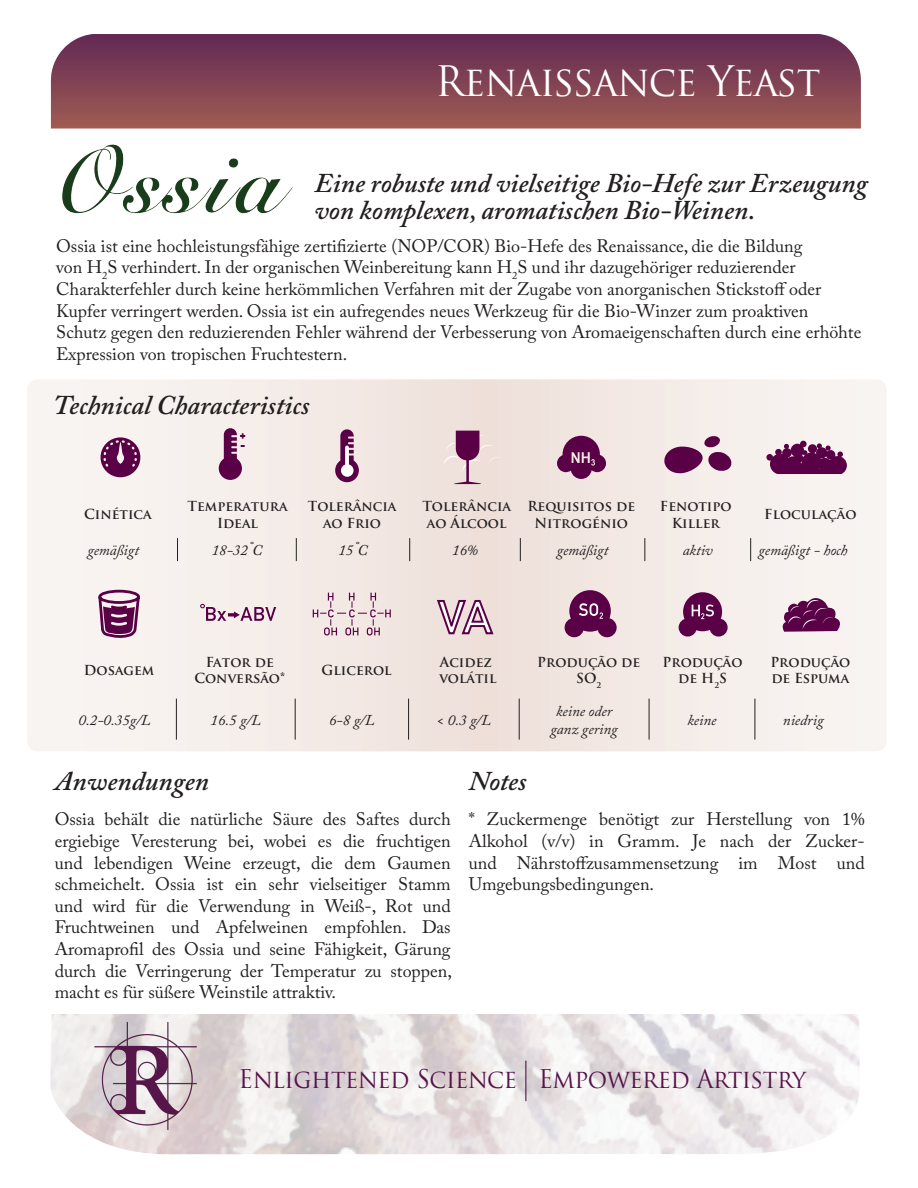
<style>
.page{position:relative;width:918px;height:1188px;background:#fff}
.page>*{position:absolute;margin:0;border:0;box-sizing:border-box;transform-origin:0 0}
.t1{font:40.95px "Trajan Pro";letter-spacing:-.02em;color:#fff;scale:.95 1}
.t2{font:italic 600 27px/27px "Adobe Caslon Pro";color:#231f20}
.t3{font:25.2px "Trajan Pro";letter-spacing:-.02em;color:#581449;scale:.95 1}
.t4{font:18px/21.6px "Adobe Caslon Pro";color:#231f20;text-align:justify}
.t5{font:italic 15px/18px "Adobe Caslon Pro";color:#231f20;text-align:center}
.t6{font:700 13.5px/16.2px "Trajan Pro";color:#231f20;text-align:center}
.t7{font:700 8.55px "DIN Alternate";color:#590047;scale:1.17 1}
</style>
<div class="page">
<img style="left:50px;top:1014px;width:810px;height:140px">
<hr style="left:525px;top:1061px;width:1px;height:40px;background:#581449">
<svg style="left:51px;top:34px;width:810px;height:95px"></svg>
<div style="left:27px;top:379px;width:860px;height:372px;background:linear-gradient(to right,#f5ede9,#f3ebe6);border-radius:11px"></div>
<svg style="left:200px;top:604px;width:76px;height:17px"></svg>
<svg style="left:313px;top:593px;width:78px;height:42px"></svg>
<svg style="left:436px;top:599px;width:58px;height:36px"></svg>
<div style="left:569px;top:590px;width:42px;height:42px;background:#590047;border-radius:50%"></div>
<div style="left:565px;top:618px;width:19px;height:19px;background:#590047;border-radius:50%"></div>
<div style="left:597px;top:618px;width:20px;height:19px;background:#590047;border-radius:50%"></div>
<svg style="left:579px;top:603px;width:24px;height:16px"></svg>
<svg style="left:780px;top:596px;width:60px;height:36px"></svg>
<svg style="left:557px;top:436px;width:49px;height:43px"></svg>
<div style="left:766px;top:454px;width:7px;height:7px;background:#590047;border-radius:50%"></div>
<div style="left:800px;top:441px;width:7px;height:6px;background:#590047;border-radius:50%"></div>
<svg style="left:770px;top:443px;width:77px;height:31px"></svg>
<svg style="left:219px;top:428px;width:26px;height:52px"></svg>
<svg style="left:335px;top:429px;width:24px;height:53px"></svg>
<div style="left:341px;top:464px;width:13px;height:13px;background:#fff;border-radius:50%"></div>
<svg style="left:345px;top:446px;width:4px;height:21px"></svg>
<svg style="left:443px;top:431px;width:59px;height:53px"></svg>
<svg style="left:664px;top:436px;width:67px;height:37px"></svg>
<svg style="left:101px;top:437px;width:39px;height:40px"></svg>
<svg style="left:97px;top:589px;width:44px;height:50px"></svg>
<div style="left:683px;top:592px;width:39px;height:39px;background:#590047;border-radius:50%"></div>
<div style="left:679px;top:618px;width:18px;height:19px;background:#590047;border-radius:50%"></div>
<div style="left:709px;top:618px;width:19px;height:19px;background:#590047;border-radius:50%"></div>
<svg style="left:692px;top:605px;width:22px;height:14px"></svg>
<img style="left:72px;top:1018px;width:155px;height:121px">
<img style="left:62px;top:144px;width:231px;height:70px">
<svg style="left:177px;top:538px;width:1px;height:23px"></svg>
<svg style="left:296px;top:538px;width:1px;height:23px"></svg>
<svg style="left:409px;top:538px;width:1px;height:23px"></svg>
<svg style="left:520px;top:538px;width:1px;height:23px"></svg>
<svg style="left:645px;top:538px;width:1px;height:23px"></svg>
<svg style="left:750px;top:538px;width:1px;height:23px"></svg>
<hr style="left:176px;top:699px;width:1px;height:41px;background:#231f20">
<hr style="left:295px;top:699px;width:1px;height:41px;background:#231f20">
<hr style="left:408px;top:699px;width:1px;height:41px;background:#231f20">
<hr style="left:519px;top:699px;width:1px;height:41px;background:#231f20">
<hr style="left:649px;top:699px;width:1px;height:41px;background:#231f20">
<hr style="left:755px;top:699px;width:1px;height:41px;background:#231f20">
<h1 class="t1" style="left:435px;top:65px;width:407px">Renaissance Yeast</h1>
<h2 class="t2" style="left:315px;top:169px;width:555px">Eine robuste und vielseitige Bio-Hefe zur Erzeugung von komplexen, aromatischen Bio-Weinen.</h2>
<p class="t4" style="left:56px;top:235px;width:807px;text-align:left">Ossia ist eine hochleistungsfähige zertifizierte (NOP/COR) Bio-Hefe des Renaissance, die die Bildung<br>von H<sub>2</sub>S verhindert. In der organischen Weinbereitung kann H<sub>2</sub>S und ihr dazugehöriger reduzierender Charakterfehler durch keine herkömmlichen Verfahren mit der Zugabe von anorganischen Stickstoff oder Kupfer verringert werden. Ossia ist ein aufregendes neues Werkzeug für die Bio-Winzer zum proaktiven Schutz gegen den reduzierenden Fehler während der Verbesserung von Aromaeigenschaften durch eine erhöhte Expression von tropischen Fruchtestern.</p>
<h2 class="t2" style="left:53px;top:391px;width:258px">Technical Characteristics</h2>
<p class="t7" style="left:241px;top:440px;width:5px">-</p>
<p class="t6" style="left:84px;top:508px;width:69px">Cinética</p>
<p class="t6" style="left:188px;top:500px;width:102px">Temperatura<br>Ideal</p>
<p class="t6" style="left:308px;top:500px;width:90px">Tolerância ao Frio</p>
<p class="t6" style="left:422px;top:500px;width:90px">Tolerância ao Álcool</p>
<p class="t6" style="left:527px;top:500px;width:109px">Requisitos de<br>Nitrogénio</p>
<p class="t6" style="left:660px;top:500px;width:73px">Fenotipo<br>Killer</p>
<p class="t6" style="left:764px;top:508px;width:94px">Floculação</p>
<p class="t5" style="left:87px;top:541px;width:53px">gemäßigt</p>
<p class="t5" style="left:212px;top:541px;width:52px">18-32˚C</p>
<p class="t5" style="left:338px;top:541px;width:31px">15˚C</p>
<p class="t5" style="left:452px;top:541px;width:27px">16%</p>
<p class="t5" style="left:557px;top:541px;width:53px">gemäßigt</p>
<p class="t5" style="left:683px;top:541px;width:32px">aktiv</p>
<p class="t5" style="left:758px;top:541px;width:91px">gemäßigt - hoch</p>
<p class="t6" style="left:84px;top:664px;width:72px">Dosagem</p>
<p class="t6" style="left:194px;top:656px;width:92px">Fator de<br>Conversão*</p>
<p class="t6" style="left:322px;top:664px;width:72px">Glicerol</p>
<p class="t6" style="left:439px;top:656px;width:59px;text-align:left">Acidez volátil</p>
<p class="t6" style="left:537px;top:656px;width:105px">Produção de<br>SO<sub>2</sub></p>
<p class="t6" style="left:663px;top:656px;width:81px">Produção de H<sub>2</sub>S</p>
<p class="t6" style="left:770px;top:656px;width:81px;text-align:left">Produção de Espuma</p>
<p class="t5" style="left:79px;top:710px;width:74px">0.2-0.35g/L</p>
<p class="t5" style="left:211px;top:710px;width:52px">16.5 g/L</p>
<p class="t5" style="left:329px;top:710px;width:47px">6-8 g/L</p>
<p class="t5" style="left:437px;top:710px;width:55px">&lt; 0.3 g/L</p>
<p class="t5" style="left:551px;top:701px;width:69px">keine oder ganz gering</p>
<p class="t5" style="left:687px;top:710px;width:31px">keine</p>
<p class="t5" style="left:783px;top:710px;width:42px">niedrig</p>
<h2 class="t2" style="left:55px;top:768px;width:156px">Anwendungen</h2>
<p class="t4" style="left:55px;top:808px;width:399px">Ossia behält die natürliche Säure des Saftes durch ergiebige Veresterung bei, wobei es die fruchtigen und lebendigen Weine erzeugt, die dem Gaumen schmeichelt. Ossia ist ein sehr vielseitiger Stamm und wird für die Verwendung in Weiß-, Rot und Fruchtweinen und Apfelweinen empfohlen. Das Aromaprofil des Ossia und seine Fähigkeit, Gärung durch die Verringerung der Temperatur zu stoppen, macht es für süßere Weinstile attraktiv.</p>
<h2 class="t2" style="left:469px;top:768px;width:60px">Notes</h2>
<p class="t4" style="left:469px;top:808px;width:398px">* Zuckermenge benötigt zur Herstellung von 1% Alkohol (v/v) in Gramm. Je nach der Zucker&shy;und Nährstoffzusammensetzung im Most und Umgebungsbedingungen.</p>
<h3 class="t3" style="left:239px;top:1069px;width:599px">Enlightened Science Empowered Artistry</h3>
</div>
